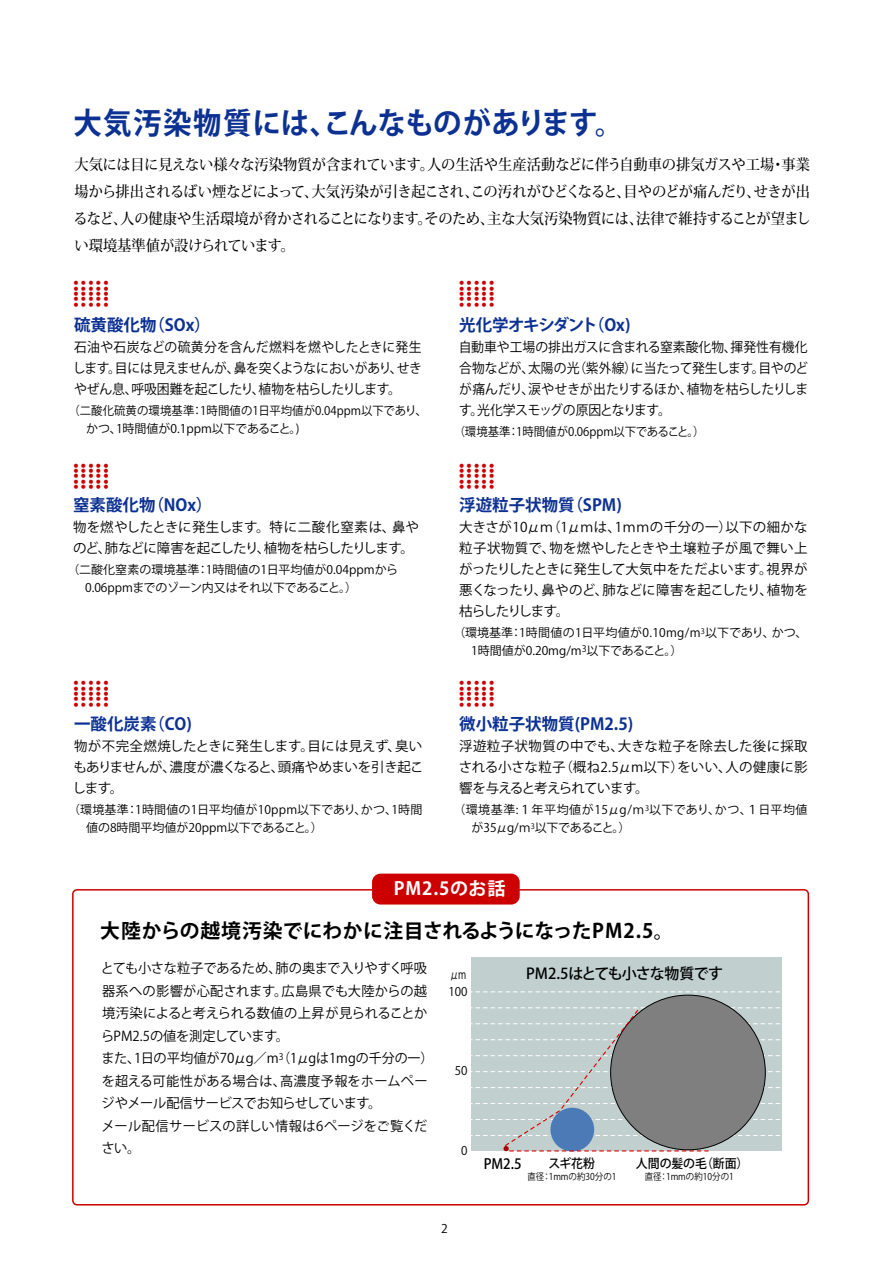
<style>
.page{position:relative;width:893px;height:1263px;background:#fff}
.page>*{position:absolute;margin:0;border:0;box-sizing:border-box;transform-origin:0 0}
.t1{font:700 30px "Koz Go Pro";letter-spacing:.005em;color:#0d3192;scale:.95 1}
.t2{font:700 19.8px "Koz Go Pro";letter-spacing:.02em;color:#000}
.t3{font:700 18px "Koz Go Pro";letter-spacing:.05em;color:#fff}
.t4{font:700 16.5px "Koz Go Pro";color:#0d3192}
.t5{font:700 16.5px "Koz Go Pro";letter-spacing:-.08em;color:#0d3192}
.t6{font:500 15px/27px "Koz Min Pro";letter-spacing:-.015em;color:#000;text-align:justify;scale:.95 1}
.t7{font:500 15px "Koz Go Pro";letter-spacing:-.05em;color:#000}
.t8{font:500 14.1px "Koz Go Pro";color:#000;scale:.95 1}
.t9{font:13.5px/21px "Koz Go Pro";letter-spacing:-.015em;color:#000;text-align:justify}
.t10{font:13.5px/21px "Koz Go Pro";letter-spacing:-.015em;color:#000;text-align:justify;scale:.95 1}
.t11{font:13.5px/22.5px "Koz Go Pro";letter-spacing:-.015em;color:#000;scale:.96 1}
.t12{font:500 12.6px "Koz Go Pro";letter-spacing:-.01em;color:#000;scale:.95 1}
.t13{font:12px/18px "Koz Go Pro";color:#000}
.t14{font:12px/18px "Koz Go Pro";color:#000;scale:.95 1}
.t15{font:12px/18px "Koz Go Pro";letter-spacing:.025em;color:#000}
.t16{font:12px "Koz Go Pro";color:#000;scale:.96 1}
.t17{font:12px "Hira Kaku Pro W3";color:#000;scale:.75 1}
.t18{font:9.45px "Koz Go Pro";color:#000;scale:.9 1}
.t19{font:4.5px "Koz Go Pro";color:#c00}
.s1{font-family:"Hira Kaku Pro W3"}
.s2{font-family:"Koz Go Pro"}
</style>
<div class="page">
<div style="left:471px;top:958px;width:311px;height:193px;background:#c1d0cf"></div>
<svg style="left:471px;top:991px;width:309px;height:1px"></svg>
<div style="left:72px;top:889px;width:737px;height:316px;border:2px solid #c00;border-radius:4px"></div>
<div style="left:372px;top:874px;width:148px;height:30px;background:#c00;border-radius:9px"></div>
<div style="left:611px;top:995px;width:154px;height:155px;background:#7f7f7f;border-radius:50%"></div>
<svg style="left:471px;top:1007px;width:309px;height:144px"></svg>
<h1 class="t1" style="left:73px;top:104px;width:581px">大気汚染物質には、こんなものがあります。</h1>
<p class="t6" style="left:74px;top:150px;width:777px">大気には目に見えない様々な汚染物質が含まれています。人の生活や生産活動などに伴う自動車の排気ガスや工場・事業場から排出されるばい煙などによって、大気汚染が引き起こされ、この汚れがひどくなると、目やのどが痛んだり、せきが出るなど、人の健康や生活環境が脅かされることになります。そのため、主な大気汚染物質には、法律で維持することが望ましい環境基準値が設けられています。</p>
<p class="t19" style="left:73px;top:307px;width:28px;rotate:-90deg">●●●●●</p>
<p class="t19" style="left:81px;top:307px;width:28px;rotate:-90deg">●●●●●</p>
<p class="t19" style="left:88px;top:307px;width:28px;rotate:-90deg">●●●●●</p>
<p class="t19" style="left:96px;top:307px;width:28px;rotate:-90deg">●●●●●</p>
<p class="t19" style="left:103px;top:307px;width:28px;rotate:-90deg">●●●●●</p>
<p class="t19" style="left:459px;top:307px;width:28px;rotate:-90deg">●●●●●</p>
<p class="t19" style="left:466px;top:307px;width:28px;rotate:-90deg">●●●●●</p>
<p class="t19" style="left:474px;top:307px;width:28px;rotate:-90deg">●●●●●</p>
<p class="t19" style="left:481px;top:307px;width:28px;rotate:-90deg">●●●●●</p>
<p class="t19" style="left:489px;top:307px;width:28px;rotate:-90deg">●●●●●</p>
<p class="t4" style="left:74px;top:314px;width:138px">硫黄酸化物（SOx）</p>
<p class="t10" style="left:73px;top:336px;width:369px">石油や石炭などの硫黄分を含んだ燃料を燃やしたときに発生します。目には見えませんが、鼻を突くようなにおいがあり、せきやぜん息、呼吸困難を起こしたり、植物を枯らしたりします。</p>
<p class="t14" style="left:74px;top:401px;width:374px;text-indent:-5px">（二酸化硫黄の環境基準：1時間値の1日平均値が0.04ppm以下であり、　かつ、1時間値が0.1ppm以下であること。)</p>
<p class="t19" style="left:73px;top:489px;width:28px;rotate:-90deg">●●●●●</p>
<p class="t19" style="left:81px;top:489px;width:28px;rotate:-90deg">●●●●●</p>
<p class="t19" style="left:88px;top:489px;width:28px;rotate:-90deg">●●●●●</p>
<p class="t19" style="left:96px;top:489px;width:28px;rotate:-90deg">●●●●●</p>
<p class="t19" style="left:103px;top:489px;width:28px;rotate:-90deg">●●●●●</p>
<p class="t4" style="left:73px;top:495px;width:141px">窒素酸化物（NOx）</p>
<p class="t9" style="left:73px;top:517px;width:347px">物を燃やしたときに発生します。特に二酸化窒素は、鼻やのど、肺などに障害を起こしたり、植物を枯らしたりします。</p>
<p class="t13" style="left:73px;top:561px;width:350px;text-indent:-6px">（二酸化窒素の環境基準：1時間値の1日平均値が0.04ppmから　　　0.06ppmまでのゾーン内又はそれ以下であること。）</p>
<p class="t19" style="left:73px;top:707px;width:28px;rotate:-90deg">●●●●●</p>
<p class="t19" style="left:81px;top:707px;width:28px;rotate:-90deg">●●●●●</p>
<p class="t19" style="left:88px;top:707px;width:28px;rotate:-90deg">●●●●●</p>
<p class="t19" style="left:96px;top:707px;width:28px;rotate:-90deg">●●●●●</p>
<p class="t19" style="left:103px;top:707px;width:28px;rotate:-90deg">●●●●●</p>
<p class="t4" style="left:74px;top:713px;width:119px">一酸化炭素（CO)</p>
<p class="t9" style="left:73px;top:735px;width:352px">物が不完全燃焼したときに発生します。目には見えず、臭いもありませんが、濃度が濃くなると、頭痛やめまいを引き起こします。</p>
<p class="t13" style="left:74px;top:800px;width:350px;text-indent:-6px">（環境基準：1時間値の1日平均値が10ppm以下であり、かつ、1時間　値の8時間平均値が20ppm以下であること。）</p>
<p class="t5" style="left:459px;top:314px;width:173px">光化学オキシダント（Ox)</p>
<p class="t10" style="left:459px;top:336px;width:369px">自動車や工場の排出ガスに含まれる窒素酸化物、揮発性有機化合物などが、太陽の光（紫外線）に当たって発生します。目やのどが痛んだり、涙やせきが出たりするほか、植物を枯らしたりします。光化学スモッグの原因となります。</p>
<p class="t14" style="left:454px;top:422px;width:265px">（環境基準：1時間値が0.06ppm以下であること。）</p>
<p class="t19" style="left:459px;top:489px;width:28px;rotate:-90deg">●●●●●</p>
<p class="t19" style="left:466px;top:489px;width:28px;rotate:-90deg">●●●●●</p>
<p class="t19" style="left:474px;top:489px;width:28px;rotate:-90deg">●●●●●</p>
<p class="t19" style="left:481px;top:489px;width:28px;rotate:-90deg">●●●●●</p>
<p class="t19" style="left:489px;top:489px;width:28px;rotate:-90deg">●●●●●</p>
<p class="t4" style="left:459px;top:495px;width:164px">浮遊粒子状物質（SPM)</p>
<p class="t9" style="left:459px;top:517px;width:350px">大きさが10<span class="s1">μ</span>ｍ（1<span class="s1">μ</span>ｍは、1ｍｍの千分の一）以下の細かな粒子状物質で、物を燃やしたときや土壌粒子が風で舞い上がったりしたときに発生して大気中をただよいます。視界が悪くなったり、鼻やのど、肺などに障害を起こしたり、植物を枯らしたりします。</p>
<p class="t13" style="left:459px;top:624px;width:350px;text-indent:-6px">（環境基準：1時間値の1日平均値が0.10mg/m<sup>3</sup>以下であり、かつ、　1時間値が0.20mg/m<sup>3</sup>以下であること。）</p>
<p class="t19" style="left:459px;top:707px;width:28px;rotate:-90deg">●●●●●</p>
<p class="t19" style="left:466px;top:707px;width:28px;rotate:-90deg">●●●●●</p>
<p class="t19" style="left:474px;top:707px;width:28px;rotate:-90deg">●●●●●</p>
<p class="t19" style="left:481px;top:707px;width:28px;rotate:-90deg">●●●●●</p>
<p class="t19" style="left:489px;top:707px;width:28px;rotate:-90deg">●●●●●</p>
<p class="t4" style="left:459px;top:713px;width:176px">微小粒子状物質(PM2.5)</p>
<p class="t9" style="left:459px;top:735px;width:350px">浮遊粒子状物質の中でも、大きな粒子を除去した後に採取される小さな粒子（概ね2.5<span class="s1">μ</span>m以下）をいい、人の健康に影響を与えると考えられています。</p>
<p class="t15" style="left:471px;top:800px;width:338px;text-indent:-18px">（環境基準:１年平均値が15<span class="s1">μ</span>g/ｍ<sup>3</sup>以下であり、かつ、１日平均値が35<span class="s1">μ</span>g/ｍ<sup>3</sup>以下であること。）</p>
<h3 class="t3" style="left:394px;top:877px;width:113px">PM2.5のお話</h3>
<h2 class="t2" style="left:100px;top:918px;width:575px">大陸からの越境汚染でにわかに注目されるようになったPM2.5。</h2>
<p class="t9" style="left:101px;top:957px;width:328px;line-height:22.5px;text-align:left">とても小さな粒子であるため、肺の奥まで入りやすく呼吸器系への影響が心配されます。広島県でも大陸からの越境汚染によると考えられる数値の上昇が見られることからPM2.5の値を測定しています。<br>また、1日の平均値が70<span class="s1">μ</span>g／m（1</p>
<p class="t11" style="left:101px;top:1047px;width:347px;text-indent:177px"><sup>3</sup> <span class="s1">μ</span>gは1mgの千分の一）を超える可能性がある場合は、高濃度予報をホームページやメール配信サービスでお知らせしています。<br>メール配信サービスの詳しい情報は6ページをご覧ください。</p>
<p class="t17" style="left:450px;top:964px;width:23px">μ<span class="s2">m</span></p>
<p class="t16" style="left:448px;top:984px;width:21px">100</p>
<p class="t16" style="left:455px;top:1063px;width:15px">50</p>
<p class="t16" style="left:461px;top:1142px;width:8px">0</p>
<p class="t13" style="left:441px;top:1219px;width:8px">2</p>
<p class="t7" style="left:526px;top:964px;width:199px">PM2.5はとても小さな物質です</p>
<p class="t8" style="left:484px;top:1155px;width:41px">PM2.5</p>
<p class="t12" style="left:548px;top:1155px;width:51px">スギ花粉</p>
<p class="t18" style="left:527px;top:1170px;width:100px">直径：1mmの約30分の1</p>
<p class="t12" style="left:636px;top:1155px;width:120px">人間の髪の毛（断面）</p>
<p class="t18" style="left:645px;top:1170px;width:100px">直径：1mmの約10分の1</p>
</div>
